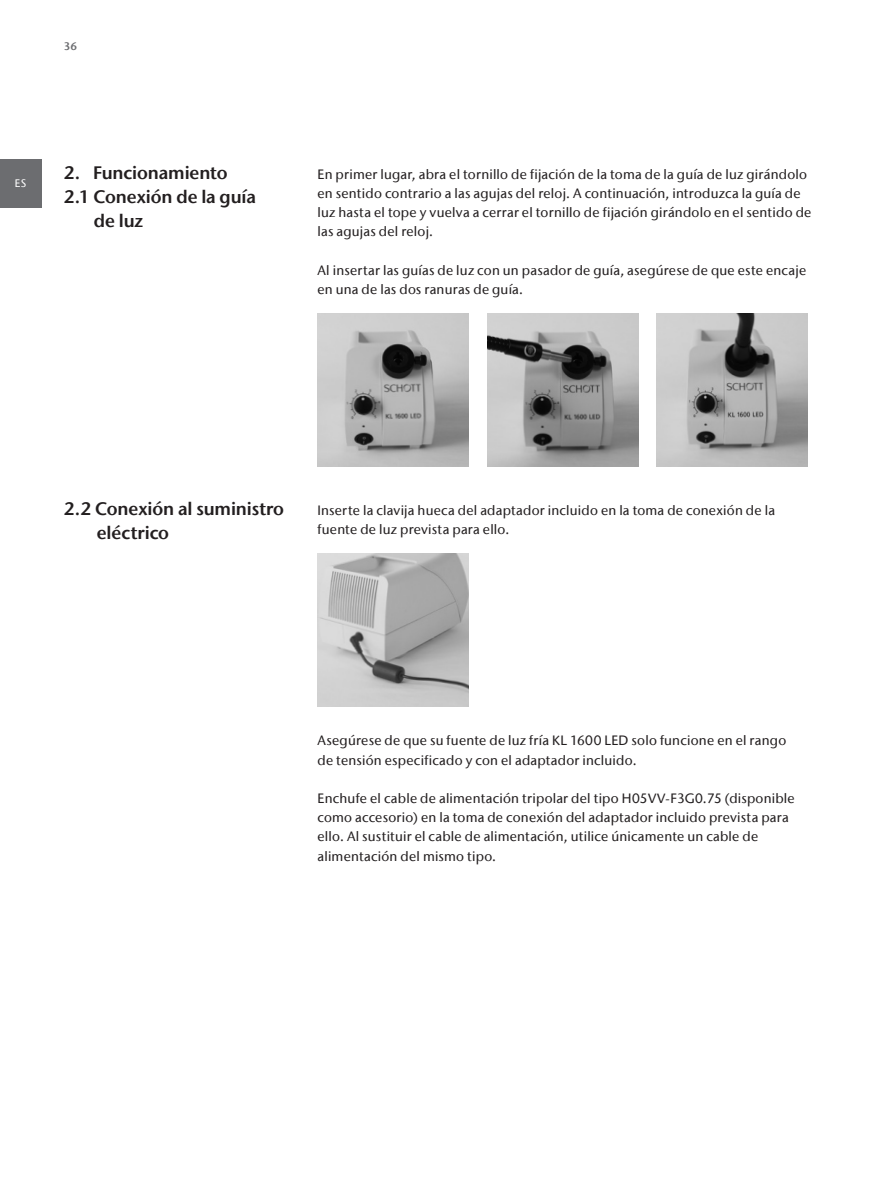
<style>
.page{position:relative;width:893px;height:1191px;background:#fff}
.page>*{position:absolute;margin:0;border:0;box-sizing:border-box;transform-origin:0 0}
.t1{font:600 18px/24px "Stone Sans IIITC Com";letter-spacing:-.005em;color:#231f20}
.t2{font:500 13.5px/19.2px "Stone Sans IIITC Com";letter-spacing:.015em;color:#231f20}
.t3{font:600 10.8px "Stone Sans IIITC Com";color:#6c6d70}
.t4{font:500 10.8px "Stone Sans IIITC Com";color:#fff}
</style>
<div class="page">
<img style="left:317px;top:313px;width:151px;height:154px">
<img style="left:487px;top:313px;width:151px;height:154px">
<img style="left:657px;top:313px;width:151px;height:154px">
<img style="left:317px;top:553px;width:151px;height:154px">
<div style="left:0;top:159px;width:41px;height:48px;background:#6c6d70"></div>
<p class="t3" style="left:64px;top:40px;width:15px">36</p>
<h1 class="t1" style="left:64px;top:160px;width:165px">2. Funcionamiento</h1>
<h1 class="t1" style="left:64px;top:184px;width:194px">2.1 Conexión de la guía</h1>
<h1 class="t1" style="left:94px;top:208px;width:51px">de luz</h1>
<p class="t4" style="left:15px;top:177px;width:13px">ES</p>
<p class="t2" style="left:317px;top:164px;width:495px">En primer lugar, abra el tornillo de fijación de la toma de la guía de luz girándolo en sentido contrario a las agujas del reloj. A continuación, introduzca la guía de luz hasta el tope y vuelva a cerrar el tornillo de fijación girándolo en el sentido de las agujas del reloj.</p>
<p class="t2" style="left:317px;top:260px;width:490px">Al insertar las guías de luz con un pasador de guía, asegúrese de que este encaje en una de las dos ranuras de guía.</p>
<h1 class="t1" style="left:97px;top:496px;width:189px;text-indent:-33px">2.2 Conexión al suministro eléctrico</h1>
<p class="t2" style="left:317px;top:500px;width:459px">Inserte la clavija hueca del adaptador incluido en la toma de conexión de la fuente de luz prevista para ello.</p>
<p class="t2" style="left:317px;top:731px;width:470px">Asegúrese de que su fuente de luz fría KL 1600 LED solo funcione en el rango de tensión especificado y con el adaptador incluido.</p>
<p class="t2" style="left:317px;top:788px;width:479px">Enchufe el cable de alimentación tripolar del tipo H05VV-F3G0.75 (disponible como accesorio) en la toma de conexión del adaptador incluido prevista para ello. Al sustituir el cable de alimentación, utilice únicamente un cable de alimentación del mismo tipo.</p>
</div>
